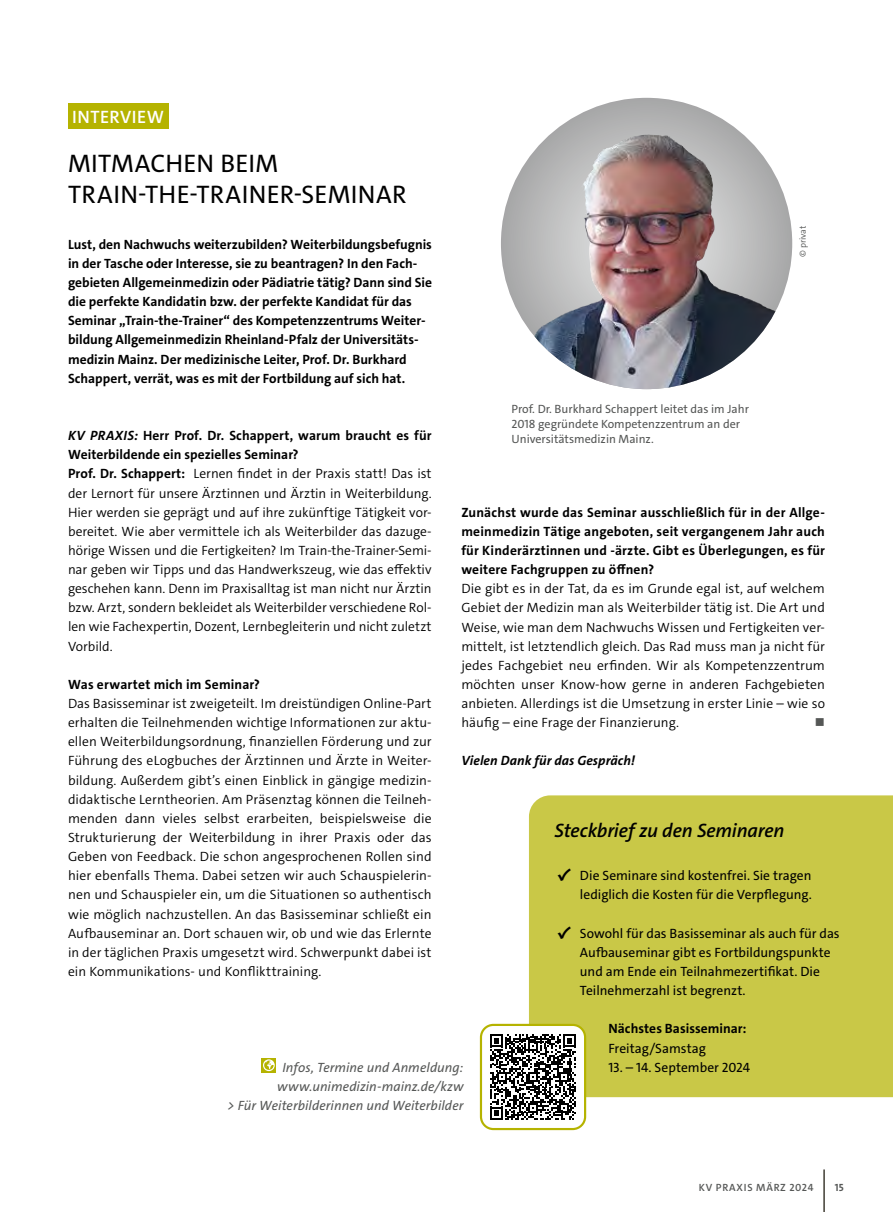
<style>
.page{position:relative;width:893px;height:1212px;background:#fff}
.page>*{position:absolute;margin:0;border:0;box-sizing:border-box;transform-origin:0 0}
.t1{font:25.5px/30.6px "The Sans";letter-spacing:.015em;color:#000}
.t2{font:italic 600 19.5px "The Sans";letter-spacing:-.01em;color:#000}
.t3{font:600 18px "The Sans";letter-spacing:.025em;color:#fff}
.t4{font:300 13.5px/19.2px "The Sans";letter-spacing:-.005em;color:#000;text-align:justify}
.t5{font:700 13.5px/19.2px "The Sans";color:#000}
.t6{font:13.5px/19.2px "The Sans";letter-spacing:-.005em;color:#000;text-align:right}
.t7{font:italic 13.5px/19.2px "The Sans";letter-spacing:.005em;color:#555756;text-align:right}
.t8{font:italic 700 13.5px "The Sans";letter-spacing:.005em;color:#000}
.t9{font:13.5px "Wingdings";color:#555756}
.t10{font:12px/15px "The Sans";color:#555756}
.t11{font:600 10.5px "The Sans";letter-spacing:.075em;color:#555756}
.t12{font:700 10.5px "The Sans";color:#555756}
.t13{font:300 9px "The Sans";color:#555756}
.s1{font-weight:700;font-style:italic}
.s2{font-weight:700}
.s3{font-weight:700;font-size:18px}
</style>
<div class="page">
<hr style="left:823px;top:1169px;width:2px;height:43px;background:#100d00">
<div style="left:68px;top:104px;width:100px;height:25px;background:#b5b300"></div>
<img style="left:501px;top:98px;width:291px;height:291px;border-radius:146px">
<img style="left:580px;top:133px;width:95px;height:59px">
<div style="left:529px;top:795px;width:364px;height:302px;background:#c9c847"></div>
<div style="left:481px;top:1025px;width:104px;height:104px;background:#fff;border-radius:12px"></div>
<svg style="left:490px;top:1034px;width:86px;height:86px"></svg>
<div style="left:480px;top:1024px;width:106px;height:106px;border:2px solid #b5b300;border-radius:12px"></div>
<div style="left:261px;top:1058px;width:15px;height:15px;background:#b5b300"></div>
<svg style="left:263px;top:1059px;width:12px;height:12px"></svg>
<h3 class="t3" style="left:72px;top:105px;width:93px">INTERVIEW</h3>
<h1 class="t1" style="left:68px;top:148px;width:340px">MITMACHEN BEIM<br>TRAIN-THE-TRAINER-SEMINAR</h1>
<p class="t5" style="left:68px;top:235px;width:366px">Lust, den Nachwuchs weiterzubilden? Weiterbildungsbefugnis in der Tasche oder Interesse, sie zu beantragen? In den Fach&shy;gebieten Allgemeinmedizin oder Pädiatrie tätig? Dann sind Sie die perfekte Kandidatin bzw. der perfekte Kandidat für das Seminar „Train-the-Trainer“ des Kompetenzzentrums Weiter&shy;bildung Allgemeinmedizin Rheinland-Pfalz der Universitäts&shy;medizin Mainz. Der medizinische Leiter, Prof. Dr. Burkhard Schappert, verrät, was es mit der Fortbildung auf sich hat.</p>
<p class="t4" style="left:68px;top:426px;width:365px;text-align:left"><span class="s1">KV PRAXIS:</span> <span class="s2">Herr Prof. Dr. Schappert, warum braucht es für Weiterbildende ein spezielles Seminar?<br>Prof. Dr. Schappert:</span> Lernen findet in der Praxis statt! Das ist der Lernort für unsere Ärztinnen und Ärztin in Weiterbildung.<br>Hier werden sie geprägt und auf ihre zukünftige Tätigkeit vor&shy;bereitet. Wie aber vermittele ich als Weiterbilder das dazuge&shy;hörige Wissen und die Fertigkeiten? Im Train-the-Trainer-Semi&shy;nar geben wir Tipps und das Handwerkszeug, wie das effektiv geschehen kann. Denn im Praxisalltag ist man nicht nur Ärztin bzw. Arzt, sondern bekleidet als Weiterbilder verschiedene Rol&shy;len wie Fachexpertin, Dozent, Lernbegleiterin und nicht zuletzt Vorbild.</p>
<p class="t5" style="left:68px;top:675px;width:193px">Was erwartet mich im Seminar?</p>
<p class="t4" style="left:68px;top:694px;width:365px">Das Basisseminar ist zweigeteilt. Im dreistündigen Online-Part erhalten die Teilnehmenden wichtige Informationen zur aktu&shy;ellen Weiterbildungsordnung, finanziellen Förderung und zur Führung des eLogbuches der Ärztinnen und Ärzte in Weiter&shy;bildung. Außerdem gibt’s einen Einblick in gängige medizin&shy;didaktische Lerntheorien. Am Präsenztag können die Teilneh&shy;menden dann vieles selbst erarbeiten, beispielsweise die Strukturierung der Weiterbildung in ihrer Praxis oder das Geben von Feedback. Die schon angesprochenen Rollen sind hier ebenfalls Thema. Dabei setzen wir auch Schauspielerin&shy;nen und Schauspieler ein, um die Situationen so authentisch wie möglich nachzustellen. An das Basisseminar schließt ein Aufbauseminar an. Dort schauen wir, ob und wie das Erlernte in der täglichen Praxis umgesetzt wird. Schwerpunkt dabei ist ein Kommunikations- und Konflikttraining.</p>
<p class="t13" style="left:797px;top:257px;width:33px;rotate:-90deg">© privat</p>
<p class="t10" style="left:511px;top:401px;width:239px">Prof. Dr. Burkhard Schappert leitet das im Jahr<br>2018 gegründete Kompetenzzentrum an der<br>Universitätsmedizin Mainz.</p>
<p class="t5" style="left:461px;top:503px;width:365px;text-align:justify">Zunächst wurde das Seminar ausschließlich für in der Allge&shy;meinmedizin Tätige angeboten, seit vergangenem Jahr auch für Kinderärztinnen und -ärzte. Gibt es Überlegungen, es für weitere Fachgruppen zu öffnen?</p>
<p class="t4" style="left:461px;top:579px;width:365px">Die gibt es in der Tat, da es im Grunde egal ist, auf welchem Gebiet der Medizin man als Weiterbilder tätig ist. Die Art und Weise, wie man dem Nachwuchs Wissen und Fertigkeiten ver&shy;mittelt, ist letztendlich gleich. Das Rad muss man ja nicht für jedes Fachgebiet neu erfinden. Wir als Kompetenzzentrum möchten unser Know-how gerne in anderen Fachgebieten anbieten. Allerdings ist die Umsetzung in erster Linie – wie so häufig – eine Frage der Finanzierung.</p>
<p class="t9" style="left:815px;top:715px;width:12px">■</p>
<p class="t8" style="left:461px;top:752px;width:175px">Vielen Dank für das Gespräch!</p>
<h2 class="t2" style="left:554px;top:818px;width:231px">Steckbrief zu den Seminaren</h2>
<p class="t6" style="left:554px;top:866px;width:259px"><span class="s3">✓</span> Die Seminare sind kostenfrei. Sie tragen lediglich die Kosten für die Verpflegung.</p>
<p class="t6" style="left:580px;top:924px;width:261px;text-align:left;text-indent:-26px"><span class="s3">✓</span> Sowohl für das Basisseminar als auch für das Aufbauseminar gibt es Fortbildungspunkte und am Ende ein Teilnahmezertifikat. Die Teilnehmerzahl ist begrenzt.</p>
<p class="t5" style="left:608px;top:1019px;width:140px">Nächstes Basisseminar:</p>
<p class="t6" style="left:608px;top:1038px;width:99px">Freitag/Samstag</p>
<p class="t7" style="left:282px;top:1057px;width:183px">Infos, Termine und Anmeldung:</p>
<p class="t6" style="left:608px;top:1057px;width:143px">13. – 14. September 2024</p>
<p class="t7" style="left:227px;top:1077px;width:238px">www.unimedizin-mainz.de/kzw<br>&gt; Für Weiterbilderinnen und Weiterbilder</p>
<p class="t11" style="left:699px;top:1180px;width:116px">KV PRAXIS März 2024</p>
<p class="t12" style="left:835px;top:1180px;width:10px">15</p>
</div>
